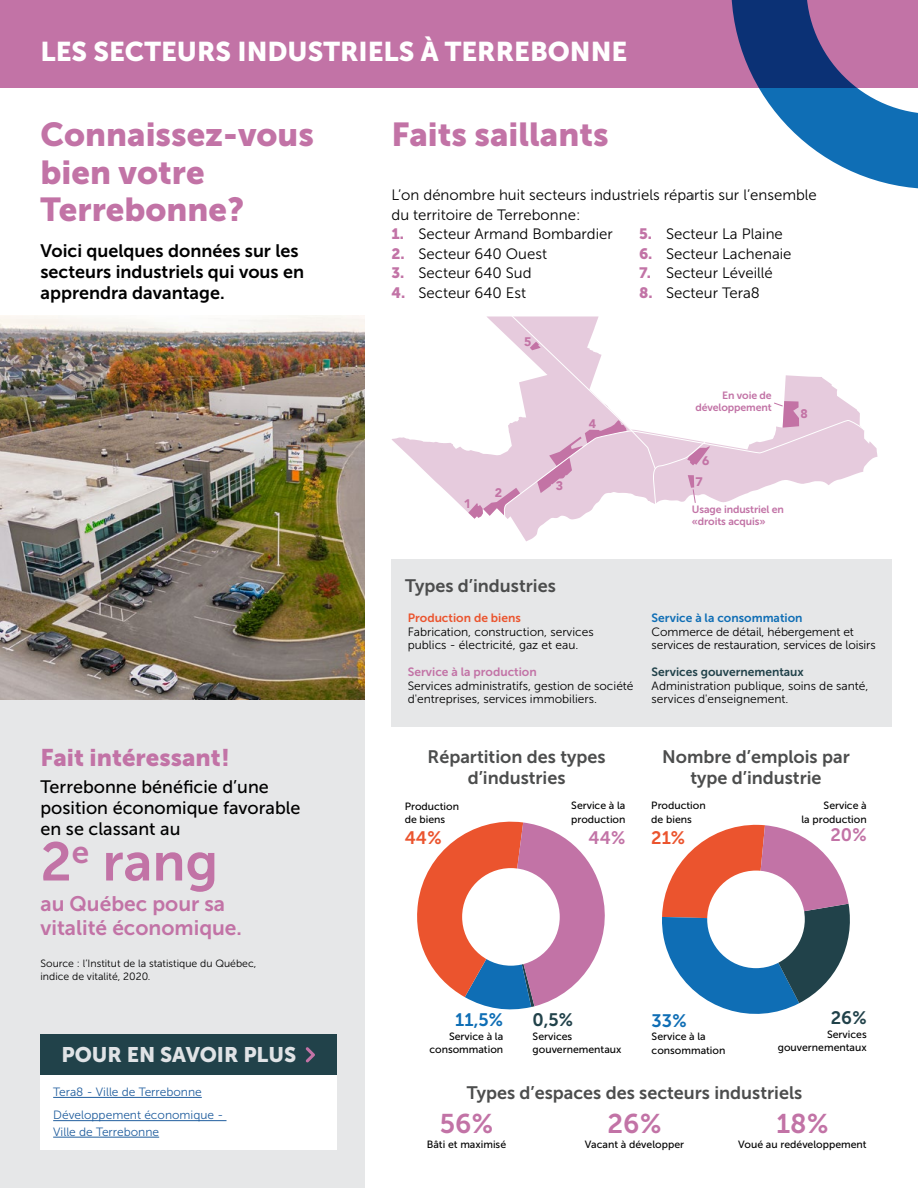
<style>
.page{position:relative;width:918px;height:1188px;background:#fff}
.page>*{position:absolute;margin:0;border:0;box-sizing:border-box;transform-origin:0 0}
.t1{font:54px "Museo Sans 700";color:#c273a6}
.t2{font:33px/37.5px "Museo Sans 900";color:#c273a6}
.t3{font:27px "Museo Sans 900";color:#fff}
.t4{font:27px "Museo Sans 700";color:#c273a6}
.t5{font:24px "Museo Sans 900";color:#c273a6}
.t6{font:21px/24px "Museo Sans 700";color:#c273a6}
.t7{font:21px "Museo Sans 900";color:#e0e3e6}
.t8{font:18px/21px "Museo Sans 700";color:#4c4d4d;text-align:center}
.t9{font:18px/21px "Museo Sans 700";color:#000}
.t10{font:18px/21px "Museo Sans 500";color:#000}
.t11{font:18px "Museo Sans 700";color:#0f6eb5}
.t12{font:18px "Museo Sans 700";color:#21424a}
.t13{font:18px "Museo Sans 700";color:#eb542e}
.t14{font:18px "Museo Sans 700";color:#c273a6}
.t15{font:15px/19.5px "Museo Sans 300";color:#000}
.t16{font:900 12.45px/21px "Avenir";color:#c373a5;text-align:center}
.t17{font:12px/13.5px "Museo Sans 300";color:#000}
.t18{font:12px/23.2px "Museo Sans 300";color:#215e9e}
.t19{font:12px "Museo Sans 700";color:#21424a}
.t20{font:12px "Museo Sans 700";color:#0f6eb5}
.t21{font:12px "Museo Sans 700";color:#c273a6}
.t22{font:12px "Museo Sans 700";color:#eb542e}
.t23{font:10.5px/13.5px "Museo Sans 500";color:#000}
.t24{font:10.5px/13.5px "Museo Sans 300";color:#000}
.t25{font:10.5px/12px "Museo Sans 700";letter-spacing:-.01em;color:#c273a6;text-align:right}
.s1{font-family:"Museo Sans 900";color:#c273a6}
</style>
<div class="page">
<div style="left:392px;top:559px;width:500px;height:167px;background:#e6e7e8"></div>
<img style="left:0;top:315px;width:364px;height:385px">
<div style="left:0;top:700px;width:364px;height:488px;background:#e6e7e8"></div>
<div style="left:0;top:0;width:918px;height:88px;background:#c273a6"></div>
<svg style="left:417px;top:821px;width:188px;height:189px"></svg>
<div style="left:462px;top:868px;width:98px;height:98px;background:#fff;border-radius:50%"></div>
<svg style="left:731px;top:0;width:187px;height:189px"></svg>
<div style="left:40px;top:1074px;width:297px;height:75px;background:#fff"></div>
<hr style="left:53px;top:1097px;width:149px;height:1px;background:#215e9e">
<hr style="left:53px;top:1120px;width:174px;height:1px;background:#215e9e">
<hr style="left:53px;top:1137px;width:106px;height:1px;background:#215e9e">
<div style="left:40px;top:1034px;width:297px;height:41px;background:#21424a"></div>
<svg style="left:306px;top:1047px;width:9px;height:15px"></svg>
<svg style="left:391px;top:437px;width:486px;height:104px"></svg>
<svg style="left:439px;top:316px;width:426px;height:203px"></svg>
<svg style="left:662px;top:824px;width:188px;height:190px"></svg>
<div style="left:707px;top:871px;width:98px;height:97px;background:#fff;border-radius:50%"></div>
<h3 class="t3" style="left:40px;top:36px;width:588px">LES SECTEURS INDUSTRIELS À TERREBONNE</h3>
<h2 class="t2" style="left:41px;top:116px;width:275px">Connaissez-vous</h2>
<h2 class="t2" style="left:392px;top:116px;width:219px">Faits saillants</h2>
<h2 class="t2" style="left:41px;top:153px;width:205px">bien votre<br>Terrebonne ?</h2>
<p class="t15" style="left:392px;top:185px;width:427px">L’on dénombre huit secteurs industriels répartis sur l’ensemble du territoire de Terrebonne:</p>
<p class="t15" style="left:392px;top:224px;width:223px"><span class="s1">1.</span> Secteur Armand Bombardier</p>
<p class="t15" style="left:392px;top:244px;width:157px"><span class="s1">2.</span> Secteur 640 Ouest</p>
<p class="t15" style="left:392px;top:263px;width:142px"><span class="s1">3.</span> Secteur 640 Sud</p>
<p class="t15" style="left:392px;top:283px;width:136px"><span class="s1">4.</span> Secteur 640 Est</p>
<p class="t15" style="left:639px;top:224px;width:145px"><span class="s1">5.</span> Secteur La Plaine</p>
<p class="t15" style="left:639px;top:244px;width:154px"><span class="s1">6.</span> Secteur Lachenaie</p>
<p class="t15" style="left:639px;top:263px;width:135px"><span class="s1">7.</span> Secteur Léveillé</p>
<p class="t15" style="left:639px;top:283px;width:122px"><span class="s1">8.</span> Secteur Tera8</p>
<h3 class="t9" style="left:40px;top:240px;width:265px">Voici quelques données sur les secteurs industriels qui vous en apprendra davantage.</h3>
<h3 class="t5" style="left:40px;top:744px;width:191px">Fait intéressant !</h3>
<h3 class="t10" style="left:40px;top:776px;width:262px">Terrebonne bénéficie d’une position économique favorable en se classant au</h3>
<h1 class="t1" style="left:40px;top:832px;width:179px">2<sup>e</sup> rang</h1>
<h3 class="t6" style="left:40px;top:892px;width:203px">au Québec pour sa vitalité économique.</h3>
<p class="t24" style="left:40px;top:957px;width:217px">Source : l’Institut de la statistique du Québec, indice de vitalité, 2020.</p>
<h3 class="t7" style="left:61px;top:1043px;width:236px">POUR EN SAVOIR PLUS</h3>
<p class="t18" style="left:53px;top:1081px;width:172px">Tera8 - Ville de Terrebonne<br>Développement économique -</p>
<p class="t18" style="left:53px;top:1120px;width:107px">Ville de Terrebonne</p>
<p class="t16" style="left:524px;top:330px;width:9px">5</p>
<p class="t16" style="left:464px;top:493px;width:9px">1</p>
<p class="t16" style="left:495px;top:482px;width:9px">2</p>
<p class="t16" style="left:556px;top:474px;width:9px">3</p>
<p class="t16" style="left:589px;top:413px;width:9px">4</p>
<p class="t25" style="left:696px;top:390px;width:78px">En voie de développement</p>
<p class="t16" style="left:696px;top:450px;width:15px">6<br>7</p>
<p class="t25" style="left:692px;top:503px;width:94px;text-align:left">Usage industriel en « droits acquis »</p>
<p class="t16" style="left:801px;top:402px;width:9px">8</p>
<h3 class="t8" style="left:405px;top:575px;width:152px">Types d’industries</h3>
<p class="t22" style="left:408px;top:611px;width:115px">Production de biens</p>
<p class="t17" style="left:408px;top:625px;width:188px">Fabrication, construction, services publics - électricité, gaz et eau.</p>
<p class="t21" style="left:408px;top:665px;width:131px">Service à la production</p>
<p class="t17" style="left:408px;top:679px;width:227px">Services administratifs, gestion de société d'entreprises, services immobiliers.</p>
<h3 class="t8" style="left:428px;top:747px;width:180px">Répartition des types d’industries</h3>
<p class="t23" style="left:405px;top:800px;width:56px">Production de biens</p>
<h3 class="t13" style="left:405px;top:828px;width:38px">44 %</h3>
<p class="t23" style="left:571px;top:799px;width:56px">Service à la production</p>
<h3 class="t14" style="left:589px;top:828px;width:38px">44 %</h3>
<p class="t20" style="left:652px;top:611px;width:152px">Service à la consommation</p>
<p class="t17" style="left:652px;top:625px;width:226px">Commerce de détail, hébergement et services de restauration, services de loisirs</p>
<p class="t19" style="left:652px;top:665px;width:154px">Services gouvernementaux</p>
<p class="t17" style="left:652px;top:679px;width:218px">Administration publique, soins de santé, services d'enseignement.</p>
<h3 class="t8" style="left:662px;top:747px;width:189px">Nombre d’emplois par type d’industrie</h3>
<p class="t23" style="left:651px;top:799px;width:56px">Production de biens</p>
<h3 class="t13" style="left:651px;top:828px;width:35px">21%</h3>
<p class="t23" style="left:801px;top:799px;width:67px;text-align:right">Service à<br>la production</p>
<h3 class="t14" style="left:831px;top:825px;width:38px">20 %</h3>
<h3 class="t11" style="left:455px;top:1010px;width:49px">11,5 %</h3>
<p class="t23" style="left:429px;top:1029px;width:75px;text-align:right">Service à la consommation</p>
<h3 class="t12" style="left:533px;top:1010px;width:42px">0,5 %</h3>
<p class="t23" style="left:533px;top:1030px;width:90px">Services gouvernementaux</p>
<h3 class="t11" style="left:652px;top:1011px;width:37px">33 %</h3>
<p class="t23" style="left:652px;top:1030px;width:75px">Service à la consommation</p>
<h3 class="t12" style="left:831px;top:1008px;width:37px">26 %</h3>
<p class="t23" style="left:778px;top:1027px;width:90px;text-align:right">Services gouvernementaux</p>
<h3 class="t8" style="left:467px;top:1082px;width:337px">Types d’espaces des secteurs industriels</h3>
<h3 class="t4" style="left:440px;top:1109px;width:55px">56 %</h3>
<p class="t23" style="left:427px;top:1138px;width:81px">Bâti et maximisé</p>
<h3 class="t4" style="left:608px;top:1109px;width:55px">26 %</h3>
<p class="t23" style="left:585px;top:1138px;width:101px">Vacant à développer</p>
<h3 class="t4" style="left:776px;top:1109px;width:54px">18 %</h3>
<p class="t23" style="left:738px;top:1138px;width:130px">Voué au redéveloppement</p>
</div>
